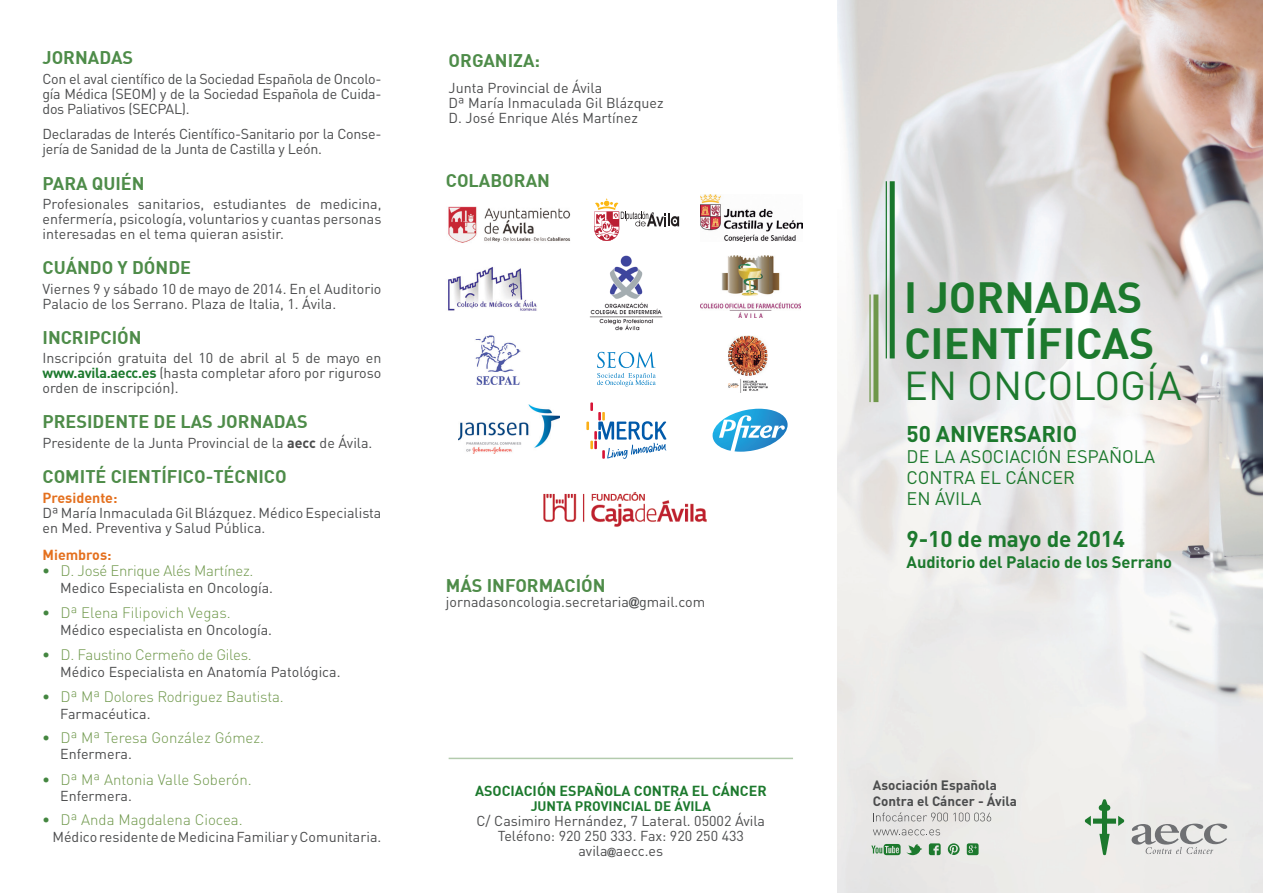
<style>
.page{position:relative;width:1263px;height:893px;background:#fff}
.page>*{position:absolute;margin:0;border:0;box-sizing:border-box;transform-origin:0 0}
.t1{font:700 42.75px "DIN";color:#1c792d}
.t2{font:39.9px "DIN Pro";color:#1c792d}
.t3{font:700 22.5px "DIN Pro";letter-spacing:-.005em;color:#1c792d}
.t4{font:700 18px "DIN";color:#4e8c49}
.t5{font:18px/21px "DIN Pro";color:#1c792d}
.t6{font:700 16.5px "DIN Pro";letter-spacing:-.005em;color:#1c792d}
.t7{font:300 15px "DIN Pro";letter-spacing:-.01em;color:#6e974a}
.t8{font:14.25px/15px "DIN Pro";color:#4b4c4d;text-align:justify}
.t9{font:14.25px/15px "DIN Pro";letter-spacing:-.02em;color:#4b4c4d}
.t10{font:700 14.25px "DIN";color:#1c792d}
.t11{font:700 14.25px "DIN";color:#e4701e}
.t12{font:700 13.5px "DIN";color:#1c792d}
.t13{font:700 13.35px/16px "DIN Pro";color:#4b4c4d}
.s1{font-family:"DIN";font-weight:700;color:#1c792d}
.s2{font-weight:700}
.s3{font-family:"DIN";font-weight:700;color:#448640}
.s4{font-family:"Arial";font-weight:900;font-size:13.5px}
.s5{font-family:"Arial";font-weight:900;font-size:11.25px}
</style>
<div class="page">
<img style="left:838px;top:0;width:425px;height:893px">
<hr style="left:449px;top:758px;width:344px;height:1px;background:#b3cbad">
<svg style="left:1085px;top:799px;width:39px;height:56px;background:#bdd1be"></svg>
<svg style="left:1131px;top:824px;width:96px;height:30px;background:#c5c5c4"></svg>
<svg style="left:873px;top:812px;width:118px;height:9px"></svg>
<svg style="left:873px;top:829px;width:67px;height:6px"></svg>
<svg style="left:906px;top:844px;width:16px;height:11px"></svg>
<svg style="left:929px;top:843px;width:12px;height:12px"></svg>
<svg style="left:948px;top:843px;width:11px;height:12px"></svg>
<svg style="left:871px;top:844px;width:29px;height:11px"></svg>
<svg style="left:967px;top:843px;width:11px;height:12px"></svg>
<img style="left:448px;top:207px;width:123px;height:36px">
<img style="left:589px;top:255px;width:73px;height:76px">
<img style="left:700px;top:255px;width:100px;height:62px">
<img style="left:448px;top:266px;width:89px;height:45px">
<img style="left:728px;top:335px;width:40px;height:57px">
<img style="left:543px;top:492px;width:164px;height:35px">
<img style="left:459px;top:404px;width:101px;height:50px">
<img style="left:701px;top:194px;width:102px;height:47px">
<svg style="left:586px;top:402px;width:80px;height:57px"></svg>
<img style="left:475px;top:335px;width:46px;height:50px">
<svg style="left:594px;top:198px;width:85px;height:43px"></svg>
<svg style="left:597px;top:352px;width:59px;height:34px"></svg>
<svg style="left:713px;top:409px;width:75px;height:43px"></svg>
<hr style="left:869px;top:294px;width:2px;height:108px;background:#6e974a">
<div style="left:873px;top:294px;width:5px;height:108px;background:#6e974a"></div>
<hr style="left:886px;top:181px;width:1px;height:177px;background:#1a772c">
<div style="left:890px;top:181px;width:5px;height:177px;background:#1a772c"></div>
<p class="t4" style="left:43px;top:46px;width:92px">JORNADAS</p>
<p class="t8" style="left:43px;top:70px;width:340px">Con el aval científico de la Sociedad Española de Oncolo&shy;gía Médica (SEOM) y de la Sociedad Española de Cuida&shy;dos Paliativos (SECPAL).</p>
<p class="t9" style="left:43px;top:125px;width:340px">Declaradas de Interés Científico-Sanitario por la Conse&shy;jería de Sanidad de la Junta de Castilla y León.</p>
<p class="t4" style="left:43px;top:171px;width:104px">PARA QUIÉN</p>
<p class="t8" style="left:43px;top:195px;width:340px">Profesionales sanitarios, estudiantes de medicina, enfermería, psicología, voluntarios y cuantas personas interesadas en el tema quieran asistir.</p>
<p class="t4" style="left:43px;top:256px;width:150px">CUÁNDO Y DÓNDE</p>
<p class="t8" style="left:43px;top:280px;width:340px">Viernes 9 y sábado 10 de mayo de 2014. En el Auditorio<br>Palacio de los Serrano. Plaza de Italia, 1. Ávila.</p>
<p class="t4" style="left:43px;top:326px;width:101px">INCRIPCIÓN</p>
<p class="t8" style="left:43px;top:349px;width:340px">Inscripción gratuita del 10 de abril al 5 de mayo en <span class="s1">www.avila.aecc.es</span> (hasta completar aforo por riguroso orden de inscripción).</p>
<p class="t4" style="left:43px;top:410px;width:267px">PRESIDENTE DE LAS JORNADAS</p>
<p class="t8" style="left:43px;top:434px;width:331px">Presidente de la Junta Provincial de la <span class="s2">aecc</span> de Ávila.</p>
<p class="t4" style="left:43px;top:465px;width:246px">COMITÉ CIENTÍFICO-TÉCNICO</p>
<p class="t11" style="left:43px;top:488px;width:77px">Presidente:</p>
<p class="t8" style="left:43px;top:503px;width:340px">Dª María Inmaculada Gil Blázquez. Médico Especialista en Med. Preventiva y Salud Pública.</p>
<p class="t11" style="left:43px;top:545px;width:71px">Miembros:</p>
<p class="t7" style="left:43px;top:559px;width:213px"><span class="s3">•</span> D. José Enrique Alés Martínez.</p>
<p class="t8" style="left:60px;top:578px;width:214px">Medico Especialista en Oncología.</p>
<p class="t7" style="left:43px;top:601px;width:190px"><span class="s3">•</span> Dª Elena Filipovich Vegas.</p>
<p class="t8" style="left:60px;top:620px;width:213px">Médico especialista en Oncología.</p>
<p class="t7" style="left:43px;top:643px;width:211px"><span class="s3">•</span> D. Faustino Cermeño de Giles.</p>
<p class="t8" style="left:60px;top:662px;width:282px">Médico Especialista en Anatomía Patológica.</p>
<p class="t7" style="left:43px;top:685px;width:243px"><span class="s3">•</span> Dª Mª Dolores Rodriguez Bautista.</p>
<p class="t8" style="left:60px;top:704px;width:92px">Farmacéutica.</p>
<p class="t7" style="left:43px;top:725px;width:223px"><span class="s3">•</span> Dª Mª Teresa González Gómez.</p>
<p class="t8" style="left:60px;top:745px;width:73px">Enfermera.</p>
<p class="t7" style="left:43px;top:767px;width:211px"><span class="s3">•</span> Dª Mª Antonia Valle Soberón.</p>
<p class="t8" style="left:60px;top:787px;width:73px">Enfermera.</p>
<p class="t7" style="left:43px;top:808px;width:202px"><span class="s3">•</span> Dª Anda Magdalena Ciocea.</p>
<p class="t8" style="left:52px;top:827px;width:330px">Médico residente de Medicina Familiar y Comunitaria.</p>
<p class="t4" style="left:449px;top:49px;width:93px">ORGANIZA:</p>
<p class="t8" style="left:449px;top:79px;width:155px">Junta Provincial de Ávila</p>
<p class="t8" style="left:449px;top:94px;width:217px">Dª María Inmaculada Gil Blázquez</p>
<p class="t8" style="left:449px;top:109px;width:191px">D. José Enrique Alés Martínez</p>
<p class="t4" style="left:446px;top:169px;width:106px">COLABORAN</p>
<p class="t4" style="left:446px;top:574px;width:161px">MÁS INFORMACIÓN</p>
<p class="t8" style="left:446px;top:593px;width:261px">jornadasoncologia.secretaria<span class="s4">@</span>gmail.com</p>
<p class="t10" style="left:475px;top:781px;width:293px">ASOCIACIÓN ESPAÑOLA CONTRA EL CÁNCER</p>
<p class="t12" style="left:531px;top:797px;width:182px">JUNTA PROVINCIAL DE ÁVILA</p>
<p class="t8" style="left:477px;top:812px;width:290px;text-align:center">C/ Casimiro Hernández, 7 Lateral. 05002 Ávila<br>Teléfono: 920 250 333. Fax: 920 250 433</p>
<p class="t8" style="left:578px;top:842px;width:86px">avila<span class="s5">@</span>aecc.es</p>
<p class="t1" style="left:904px;top:270px;width:240px">I JORNADAS</p>
<p class="t1" style="left:904px;top:315px;width:252px">CIENTÍFICAS</p>
<p class="t2" style="left:904px;top:354px;width:279px">EN ONCOLOGÍA</p>
<p class="t3" style="left:907px;top:415px;width:172px">50 ANIVERSARIO</p>
<p class="t5" style="left:907px;top:444px;width:250px">DE LA ASOCIACIÓN ESPAÑOLA<br>CONTRA EL CÁNCER</p>
<p class="t5" style="left:907px;top:486px;width:76px">EN ÁVILA</p>
<p class="t3" style="left:907px;top:520px;width:220px">9-10 de mayo de 2014</p>
<p class="t6" style="left:907px;top:548px;width:267px">Auditorio del Palacio de los Serrano</p>
<p class="t13" style="left:873px;top:775px;width:146px">Asociación Española<br>Contra el Cáncer - Ávila</p>
</div>
